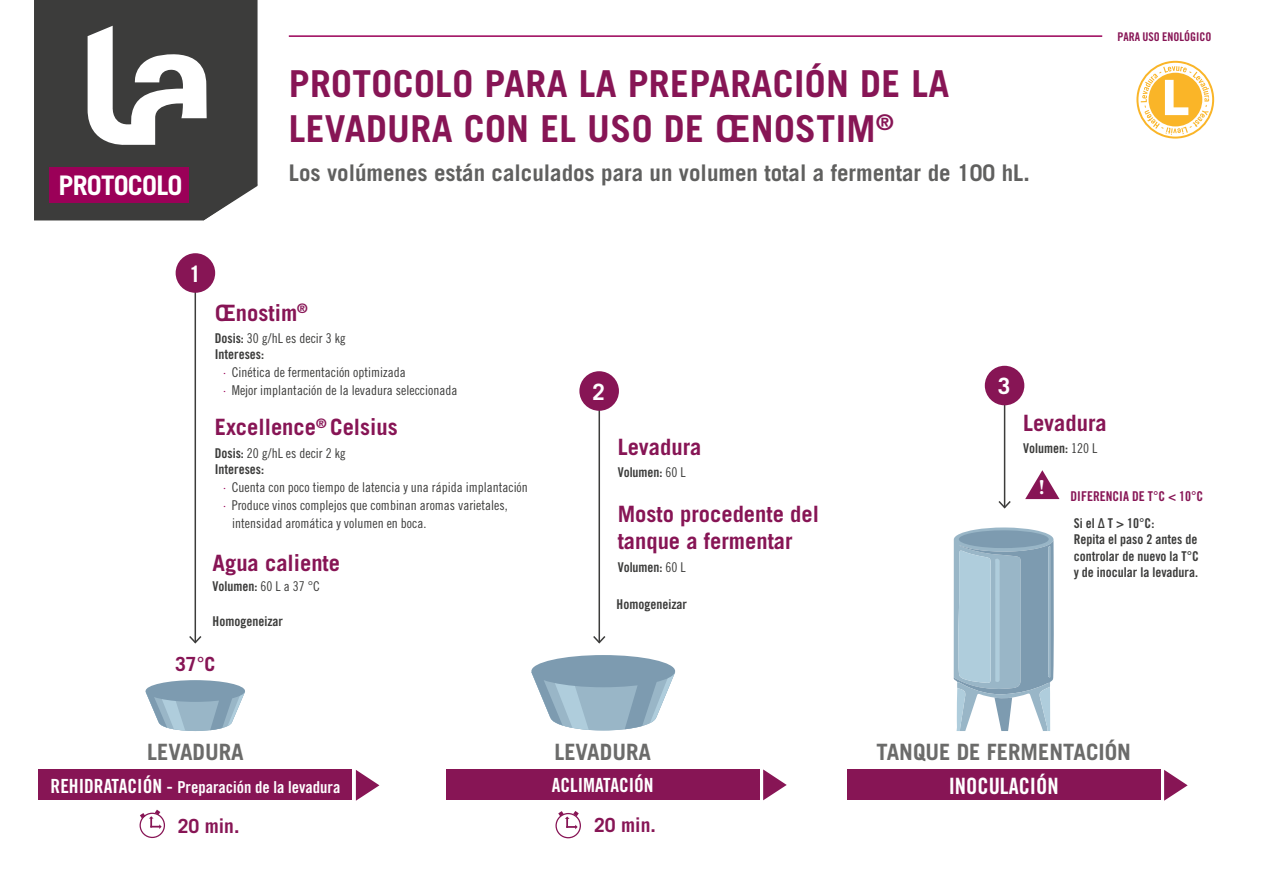
<style>
.page{position:relative;width:1263px;height:893px;background:#fff}
.page>*{position:absolute;margin:0;border:0;box-sizing:border-box;transform-origin:0 0}
.t1{font:700 37.2px/45px "Trade Gothic LT Std";letter-spacing:.01em;color:#871555}
.t2{font:700 27px "Trade Gothic LT Std";letter-spacing:-.03em;color:#fff}
.t3{font:700 22.95px "Trade Gothic LT Std";color:#60605f}
.t4{font:700 22.5px/27px "Trade Gothic LT Std";color:#871555}
.t5{font:700 22.5px "Trade Gothic LT Std";color:#6b6b6a}
.t6{font:22.5px "Trade Gothic LT Std Bd Cn 20";color:#fff}
.t7{font:700 22.5px "Trade Gothic LT Std";color:#fff}
.t8{font:700 21px "Minion Pro";color:#fff}
.t9{font:700 19.5px "Trade Gothic LT Std";color:#871555}
.t10{font:19.5px "Trade Gothic LT Std Bd Cn 20";color:#fff}
.t11{font:16.5px "Trade Gothic LT Std Bd Cn 20";color:#fff}
.t12{font:13.5px/18px "Trade Gothic LT Std Cn 18";color:#3c3c3b}
.t13{font:13.5px/16.2px "Trade Gothic LT Std Bd Cn 20";color:#3c3c3b}
.t14{font:13.5px "Trade Gothic LT Std Bd Cn 20";color:#871555}
.t15{font:12px "Trade Gothic LT Std Bd Cn 20";color:#871555}
.s1{font-family:"Trade Gothic LT Std Bd Cn 20"}
.s2{color:#9b0058}
.s3{font-family:"Trade Gothic LT Std Cn 18"}
.s4{font-size:19.5px}
</style>
<div class="page">
<hr style="left:195px;top:291px;width:1px;height:351px;background:#3c3c3b">
<svg style="left:189px;top:634px;width:13px;height:10px"></svg>
<hr style="left:598px;top:409px;width:2px;height:233px;background:#3c3c3b">
<svg style="left:593px;top:634px;width:13px;height:10px"></svg>
<hr style="left:1004px;top:402px;width:1px;height:105px;background:#3c3c3b">
<svg style="left:998px;top:499px;width:13px;height:10px"></svg>
<svg style="left:1164px;top:770px;width:24px;height:31px"></svg>
<div style="left:847px;top:769px;width:313px;height:31px;background:#871555"></div>
<svg style="left:763px;top:769px;width:24px;height:31px"></svg>
<div style="left:446px;top:769px;width:313px;height:31px;background:#871555"></div>
<svg style="left:356px;top:770px;width:23px;height:31px"></svg>
<div style="left:39px;top:769px;width:313px;height:31px;background:#871555"></div>
<svg style="left:555px;top:813px;width:26px;height:25px"></svg>
<svg style="left:139px;top:812px;width:26px;height:26px"></svg>
<div style="left:557px;top:814px;width:23px;height:23px;background:#fff;border-radius:50%"></div>
<div style="left:141px;top:814px;width:23px;height:23px;background:#fff;border-radius:50%"></div>
<svg style="left:558px;top:811px;width:21px;height:18px"></svg>
<svg style="left:140px;top:810px;width:22px;height:19px"></svg>
<div style="left:176px;top:253px;width:39px;height:40px;background:#871555;border-radius:50%"></div>
<div style="left:579px;top:371px;width:40px;height:40px;background:#871555;border-radius:50%"></div>
<div style="left:985px;top:366px;width:39px;height:39px;background:#871555;border-radius:50%"></div>
<div style="left:34px;top:0;width:224px;height:220px;background:#3c3c3b"></div>
<div style="left:49px;top:167px;width:140px;height:36px;background:#9b0058"></div>
<svg style="left:88px;top:26px;width:119px;height:120px"></svg>
<svg style="left:203px;top:183px;width:55px;height:37px"></svg>
<hr style="left:289px;top:35px;width:813px;height:2px;background:#9b0058">
<svg style="left:1136px;top:61px;width:78px;height:77px"></svg>
<svg style="left:531px;top:673px;width:144px;height:57px"></svg>
<div style="left:531px;top:655px;width:144px;height:32px;background:#7d9bb0;border-radius:50%"></div>
<svg style="left:146px;top:693px;width:99px;height:38px"></svg>
<div style="left:146px;top:680px;width:99px;height:22px;background:#7d9bb0;border-radius:50%"></div>
<svg style="left:953px;top:527px;width:101px;height:204px;background:#a4bdcd"></svg>
<svg style="left:1025px;top:470px;width:34px;height:29px"></svg>
<h2 class="t2" style="left:58px;top:169px;width:126px">PROTOCOLO</h2>
<h1 class="t1" style="left:289px;top:61px;width:662px">PROTOCOLO PARA LA PREPARACIÓN DE LA<br>LEVADURA CON EL USO DE ŒNOSTIM<sup>®</sup></h1>
<h3 class="t3" style="left:289px;top:159px;width:742px">Los volúmenes están calculados para un volumen total a fermentar de 100 hL.</h3>
<p class="t15" style="left:1117px;top:29px;width:96px">PARA USO ENOLÓGICO</p>
<h3 class="t7" style="left:189px;top:260px;width:14px">1</h3>
<h3 class="t4" style="left:215px;top:299px;width:94px">Œnostim<sup>®</sup></h3>
<p class="t12" style="left:215px;top:329px;width:133px"><span class="s1">Dosis:</span> 30 g/hL es decir 3 kg</p>
<p class="t13" style="left:215px;top:346px;width:51px">Intereses:</p>
<p class="t12" style="left:223px;top:363px;width:236px"><span class="s2">·</span> Cinética de fermentación optimizada<br><span class="s2">·</span> Mejor implantación de la levadura seleccionada</p>
<h3 class="t4" style="left:215px;top:413px;width:184px">Excellence<sup>®</sup> Celsius</h3>
<p class="t12" style="left:215px;top:444px;width:133px"><span class="s1">Dosis:</span> 20 g/hL es decir 2 kg</p>
<p class="t13" style="left:215px;top:461px;width:51px">Intereses:</p>
<p class="t12" style="left:223px;top:478px;width:306px"><span class="s2">·</span> Cuenta con poco tiempo de latencia y una rápida implantación</p>
<p class="t12" style="left:223px;top:496px;width:286px"><span class="s2">·</span> Produce vinos complejos que combinan aromas varietales,</p>
<p class="t12" style="left:232px;top:514px;width:196px">intensidad aromática y volumen en boca.</p>
<h3 class="t4" style="left:213px;top:549px;width:129px">Agua caliente</h3>
<p class="t13" style="left:213px;top:578px;width:109px">Volumen: <span class="s3">60 L a 37 °C</span></p>
<p class="t13" style="left:213px;top:612px;width:72px">Homogeneizar</p>
<h3 class="t7" style="left:593px;top:378px;width:14px">2</h3>
<h3 class="t7" style="left:998px;top:372px;width:14px">3</h3>
<h3 class="t4" style="left:618px;top:433px;width:85px">Levadura</h3>
<p class="t13" style="left:618px;top:464px;width:70px">Volumen: <span class="s3">60 L</span></p>
<h3 class="t4" style="left:618px;top:501px;width:203px">Mosto procedente del tanque a fermentar</h3>
<p class="t13" style="left:618px;top:559px;width:70px">Volumen: <span class="s3">60 L</span></p>
<p class="t13" style="left:617px;top:596px;width:72px">Homogeneizar</p>
<h3 class="t4" style="left:1023px;top:409px;width:85px">Levadura</h3>
<p class="t13" style="left:1023px;top:440px;width:76px">Volumen: <span class="s3">120 L</span></p>
<p class="t14" style="left:1070px;top:488px;width:134px">DIFERENCIA DE T°C &lt; 10°C</p>
<h3 class="t8" style="left:1039px;top:472px;width:7px">!</h3>
<p class="t13" style="left:1074px;top:515px;width:127px">Si el Δ T &gt; 10°C:<br>Repita el paso 2 antes de controlar de nuevo la T°C y de inocular la levadura.</p>
<h3 class="t9" style="left:175px;top:652px;width:42px">37°C</h3>
<h3 class="t5" style="left:147px;top:738px;width:98px">LEVADURA</h3>
<h3 class="t5" style="left:554px;top:738px;width:98px">LEVADURA</h3>
<h3 class="t5" style="left:876px;top:738px;width:256px">TANQUE DE FERMENTACIÓN</h3>
<p class="t11" style="left:51px;top:777px;width:291px"><span class="s4">REHIDRATACIÓN -</span> Preparación de la levadura</p>
<h3 class="t10" style="left:552px;top:773px;width:103px">ACLIMATACIÓN</h3>
<h3 class="t6" style="left:949px;top:772px;width:112px">INOCULACIÓN</h3>
<h3 class="t9" style="left:178px;top:814px;width:63px">20 min.</h3>
<h3 class="t9" style="left:594px;top:813px;width:63px">20 min.</h3>
</div>
